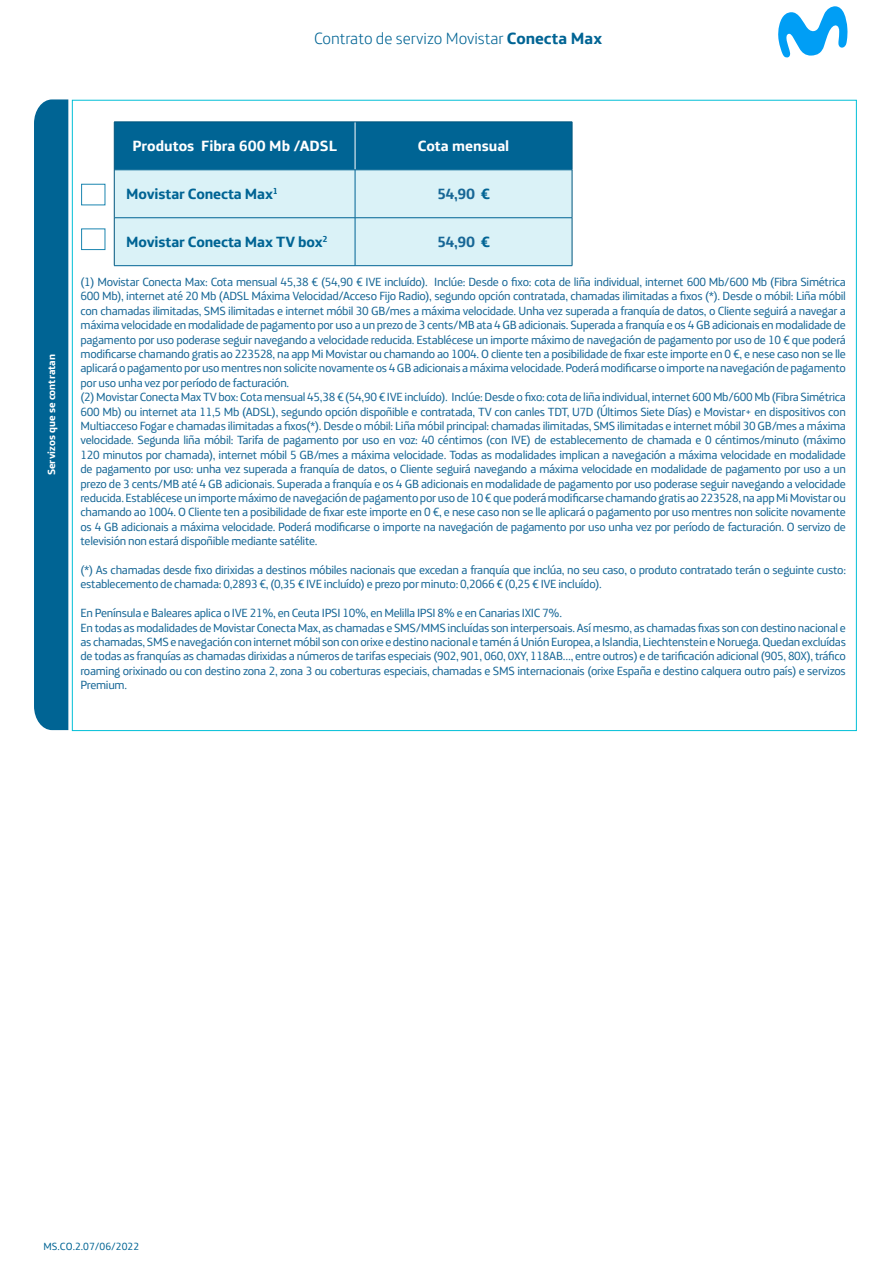
<style>
.page{position:relative;width:893px;height:1263px;background:#fff}
.page>*{position:absolute;margin:0;border:0;box-sizing:border-box;transform-origin:0 0}
.t1{font:300 16.5px "Telefonica";color:#006494}
.t2{font:700 15px "Telefonica";letter-spacing:-.01em;color:#006494}
.t3{font:700 15px "Telefonica";color:#fff}
.t4{font:700 15px "Telefonica";letter-spacing:-.025em;color:#176796}
.t5{font:12px/14.4px "Telefonica";letter-spacing:-.025em;color:#176796}
.t6{font:700 10.5px "Telefonica";color:#fff}
.t7{font:10.5px "Telefonica";color:#006494}
.s1{font-weight:700}
.s2{color:#006494}
</style>
<div class="page">
<div style="left:34px;top:99px;width:34px;height:631px;background:#006494"></div>
<svg style="left:778px;top:6px;width:70px;height:52px"></svg>
<svg style="left:115px;top:123px;width:457px;height:142px;background:#90c2d5"></svg>
<hr style="left:355px;top:122px;width:1px;height:48px;background:#fff">
<hr style="left:114px;top:170px;width:241px;height:1px;background:#006494">
<hr style="left:355px;top:170px;width:217px;height:1px;background:#006494">
<hr style="left:114px;top:217px;width:241px;height:1px;background:#006494">
<hr style="left:355px;top:217px;width:217px;height:1px;background:#006494">
<hr style="left:114px;top:265px;width:241px;height:1px;background:#006494">
<hr style="left:355px;top:265px;width:217px;height:1px;background:#006494">
<hr style="left:355px;top:170px;width:1px;height:48px;background:#006494">
<hr style="left:355px;top:218px;width:1px;height:47px;background:#006494">
<hr style="left:114px;top:122px;width:241px;height:1px;background:#00567e">
<hr style="left:114px;top:122px;width:1px;height:48px;background:#00567e">
<hr style="left:355px;top:122px;width:217px;height:1px;background:#00567e">
<hr style="left:572px;top:122px;width:1px;height:48px;background:#00567e">
<hr style="left:114px;top:170px;width:1px;height:48px;background:#00567e">
<hr style="left:114px;top:218px;width:1px;height:47px;background:#00567e">
<hr style="left:572px;top:170px;width:1px;height:48px;background:#00567e">
<hr style="left:572px;top:218px;width:1px;height:47px;background:#00567e">
<div style="left:81px;top:184px;width:24px;height:21px;border:1px solid #1b85b0"></div>
<div style="left:81px;top:229px;width:24px;height:21px;border:1px solid #1b85b0"></div>
<h1 class="t1" style="left:314px;top:24px;width:290px">Contrato de servizo Movistar <span class="s1">Conecta Max</span></h1>
<p class="t6" style="left:42px;top:475px;width:123px;rotate:-90deg">Servizos que se contratan</p>
<p class="t3" style="left:132px;top:133px;width:206px">Produtos Fibra 600 Mb /ADSL</p>
<p class="t3" style="left:418px;top:133px;width:93px">Cota mensual</p>
<p class="t2" style="left:126px;top:181px;width:153px">Movistar Conecta Max<sup>1</sup></p>
<p class="t4" style="left:437px;top:181px;width:55px">54,90 <span class="s2">€</span></p>
<p class="t2" style="left:126px;top:229px;width:203px">Movistar Conecta Max TV box<sup>2</sup></p>
<p class="t4" style="left:437px;top:229px;width:55px">54,90 <span class="s2">€</span></p>
<p class="t5" style="left:81px;top:273px;width:767px">(1) Movistar Conecta Max: Cota mensual 45,38 € (54,90 € IVE incluído). Inclúe: Desde o fixo: cota de liña individual, internet 600 Mb/600 Mb (Fibra Simétrica 600 Mb), internet até 20 Mb (ADSL Máxima Velocidad/Acceso Fijo Radio), segundo opción contratada, chamadas ilimitadas a fixos (*). Desde o móbil: Liña móbil con chamadas ilimitadas, SMS ilimitadas e internet móbil 30 GB/mes a máxima velocidade. Unha vez superada a franquía de datos, o Cliente seguirá a navegar a máxima velocidade en modalidade de pagamento por uso a un prezo de 3 cents/MB ata 4 GB adicionais. Superada a franquía e os 4 GB adicionais en modalidade de pagamento por uso poderase seguir navegando a velocidade reducida. Establécese un importe máximo de navegación de pagamento por uso de 10 € que poderá modificarse chamando gratis ao 223528, na app Mi Movistar ou chamando ao 1004. O cliente ten a posibilidade de fixar este importe en 0 €, e nese caso non se lle aplicará o pagamento por uso mentres non solicite novamente os 4 GB adicionais a máxima velocidade. Poderá modificarse o importe na navegación de pagamento por uso unha vez por período de facturación.<br>(2) Movistar Conecta Max TV box: Cota mensual 45,38 € (54,90 € IVE incluído). Inclúe: Desde o fixo: cota de liña individual, internet 600 Mb/600 Mb (Fibra Simétrica 600 Mb) ou internet ata 11,5 Mb (ADSL), segundo opción dispoñible e contratada, TV con canles TDT, U7D (Últimos Siete Días) e Movistar+ en dispositivos con Multiacceso Fogar e chamadas ilimitadas a fixos(*). Desde o móbil: Liña móbil principal: chamadas ilimitadas, SMS ilimitadas e internet móbil 30 GB/mes a máxima velocidade. Segunda liña móbil: Tarifa de pagamento por uso en voz: 40 céntimos (con IVE) de establecemento de chamada e 0 céntimos/minuto (máximo 120 minutos por chamada), internet móbil 5 GB/mes a máxima velocidade. Todas as modalidades implican a navegación a máxima velocidade en modalidade de pagamento por uso: unha vez superada a franquía de datos, o Cliente seguirá navegando a máxima velocidade en modalidade de pagamento por uso a un prezo de 3 cents/MB até 4 GB adicionais. Superada a franquía e os 4 GB adicionais en modalidade de pagamento por uso poderase seguir navegando a velocidade reducida. Establécese un importe máximo de navegación de pagamento por uso de 10 € que poderá modificarse chamando gratis ao 223528, na app Mi Movistar ou chamando ao 1004. O Cliente ten a posibilidade de fixar este importe en 0 €, e nese caso non se lle aplicará o pagamento por uso mentres non solicite novamente os 4 GB adicionais a máxima velocidade. Poderá modificarse o importe na navegación de pagamento por uso unha vez por período de facturación. O servizo de televisión non estará dispoñible mediante satélite.</p>
<p class="t5" style="left:81px;top:561px;width:767px">(*) As chamadas desde fixo dirixidas a destinos móbiles nacionais que excedan a franquía que inclúa, no seu caso, o produto contratado terán o seguinte custo: establecemento de chamada: 0,2893 €, (0,35 € IVE incluído) e prezo por minuto: 0,2066 € (0,25 € IVE incluído).</p>
<p class="t5" style="left:81px;top:605px;width:767px">En Península e Baleares aplica o IVE 21%, en Ceuta IPSI 10%, en Melilla IPSI 8% e en Canarias IXIC 7%.<br>En todas as modalidades de Movistar Conecta Max, as chamadas e SMS/MMS incluídas son interpersoais. Así mesmo, as chamadas fixas son con destino nacional e as chamadas, SMS e navegación con internet móbil son con orixe e destino nacional e tamén á Unión Europea, a Islandia, Liechtenstein e Noruega. Quedan excluídas de todas as franquías as chamadas dirixidas a números de tarifas especiais (902, 901, 060, 0XY, 118AB…, entre outros) e de tarificación adicional (905, 80X), tráfico roaming orixinado ou con destino zona 2, zona 3 ou coberturas especiais, chamadas e SMS internacionais (orixe España e destino calquera outro país) e servizos Premium.</p>
<p class="t7" style="left:43px;top:1238px;width:97px">MS.CO.2.07/06/2022</p>
</div>
